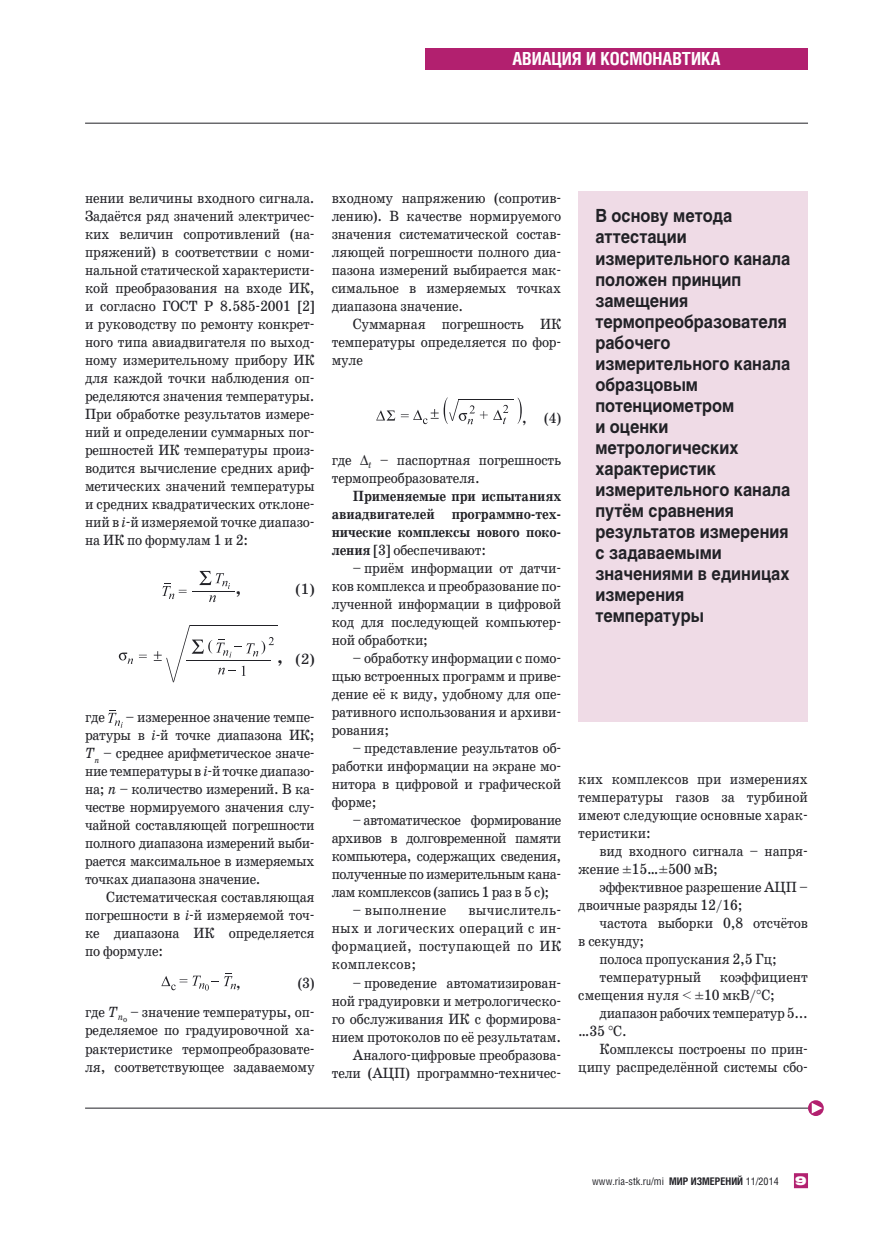
<style>
.page{position:relative;width:893px;height:1234px;background:#fff}
.page>*{position:absolute;margin:0;border:0;box-sizing:border-box;transform-origin:0 0}
.t1{font:700 18px/21px "Helios";color:#212126;scale:.9 1}
.t2{font:700 18px "Helios Cond";color:#fff}
.t3{font:700 18px "School Book C";color:#212126}
.t4{font:15px/18px "School Book C";letter-spacing:-.01em;color:#212126;text-align:justify;scale:.9 1}
.t5{font:700 15px/18px "School Book C";letter-spacing:-.01em;color:#212126;text-align:justify;scale:.9 1}
.t6{font:15px "School Book C";letter-spacing:.02em;color:#212126;scale:.9 1}
.t7{font:15px "School Book C";letter-spacing:-.01em;color:#212126}
.t8{font:900 12px "Helios Ext";color:#fff}
.t9{font:10.5px "Helios Cond";color:#212126}
.s1{color:#252328}
.s2{font-style:italic}
.s3{font-weight:700;font-size:18px}
.s4{font-weight:700}
.s5{font-weight:400}
</style>
<div class="page">
<hr style="left:85px;top:123px;width:723px;height:1px;background:#212126">
<hr style="left:85px;top:1107px;width:723px;height:1px;background:#212126">
<div style="left:794px;top:1172px;width:14px;height:15px;background:#b22170"></div>
<div style="left:808px;top:1099px;width:16px;height:16px;border:2px solid #b2206f;border-radius:50%"></div>
<svg style="left:812px;top:1102px;width:10px;height:11px"></svg>
<div style="left:425px;top:48px;width:383px;height:21px;background:#b2206f"></div>
<svg style="left:162px;top:583px;width:25px;height:16px"></svg>
<hr style="left:192px;top:590px;width:43px;height:1px;background:#212126">
<svg style="left:209px;top:595px;width:7px;height:7px"></svg>
<svg style="left:199px;top:570px;width:31px;height:18px"></svg>
<svg style="left:119px;top:652px;width:14px;height:12px"></svg>
<svg style="left:139px;top:654px;width:8px;height:4px"></svg>
<hr style="left:190px;top:624px;width:88px;height:1px;background:#212126">
<svg style="left:154px;top:625px;width:120px;height:57px"></svg>
<svg style="left:108px;top:710px;width:15px;height:17px"></svg>
<svg style="left:161px;top:975px;width:57px;height:15px"></svg>
<svg style="left:224px;top:973px;width:12px;height:16px"></svg>
<svg style="left:376px;top:410px;width:19px;height:10px"></svg>
<svg style="left:518px;top:398px;width:4px;height:26px"></svg>
<svg style="left:401px;top:397px;width:107px;height:27px"></svg>
<hr style="left:459px;top:399px;width:55px;height:1px;background:#212126">
<div style="left:578px;top:191px;width:230px;height:530px;background:#efdbe6"></div>
<p class="t2" style="left:513px;top:51px;width:209px">АВИАЦИЯ И КОСМОНАВТИКА</p>
<p class="t4" style="left:85px;top:190px;width:257px">нении величины входного сигнала.<br>Задаётся ряд значений электричес&shy;ких величин сопротивлений (на&shy;пряжений) в соответствии с номи&shy;нальной статической характеристи&shy;кой преобразования на входе ИК, и согласно ГОСТ Р <span class="s1">8.</span>585-2001 [2] и руководству по ремонту конкрет&shy;ного типа авиадвигателя по выход&shy;ному измерительному прибору ИК для каждой точки наблюдения оп&shy;ределяются значения температуры.<br>При обработке результатов измере&shy;ний и определении суммарных пог&shy;решностей ИК температуры произ&shy;водится вычисление средних ариф&shy;метических значений температуры и средних квадратических отклоне&shy;ний в <span class="s2">i</span>-й измеряемой точке диапазо&shy;на ИК по формулам 1 и 2:</p>
<p class="t3" style="left:236px;top:581px;width:7px">,</p>
<p class="t7" style="left:295px;top:583px;width:21px">(1)</p>
<p class="t7" style="left:278px;top:653px;width:39px"><span class="s3">,</span> (2)</p>
<p class="t4" style="left:85px;top:709px;width:257px;text-indent:41px">– измеренное значение темпе&shy;ратуры в <span class="s2">i</span>-й точке диапазона ИК; <span class="s2">Т</span><sub>n</sub> – среднее арифметическое значе&shy;ние температуры в <span class="s2">i</span>-й точке диапазо&shy;на; <span class="s2">n</span> – количество измерений. В ка&shy;честве нормируемого значения слу&shy;чайной составляющей погрешности полного диапазона измерений выби&shy;рается максимальное в измеряемых точках диапазона значение.</p>
<p class="t4" style="left:85px;top:889px;width:257px;text-indent:21px">Систематическая составляющая погрешности в <span class="s2">i</span>-й измеряемой точ&shy;ке диапазона ИК определяется по формуле:</p>
<p class="t5" style="left:237px;top:975px;width:6px">,</p>
<p class="t4" style="left:85px;top:709px;width:24px">где</p>
<p class="t4" style="left:85px;top:969px;width:257px;line-height:29.5px;text-align:right">(3)<br>где <span class="s2">Т</span><sub>n</sub><sub>o</sub> – значение температуры, оп-</p>
<p class="t4" style="left:85px;top:1022px;width:257px">ределяемое по градуировочной ха&shy;рактеристике термопреобразовате&shy;ля, соответствующее задаваемому</p>
<p class="t4" style="left:332px;top:190px;width:257px">входному напряжению (сопротив&shy;лению). В качестве нормируемого значения систематической состав&shy;ляющей погрешности полного диа&shy;пазона измерений выбирается мак&shy;симальное в измеряемых точках диапазона значение.</p>
<p class="t4" style="left:332px;top:316px;width:257px;text-indent:21px">Суммарная погрешность ИК температуры определяется по фор&shy;муле</p>
<p class="t4" style="left:522px;top:410px;width:45px"><span class="s4">,</span> (4)</p>
<p class="t4" style="left:332px;top:452px;width:257px">где <sub>t</sub> – паспортная погрешность термопреобразователя.</p>
<p class="t5" style="left:332px;top:489px;width:257px;text-indent:21px">Применяемые при испытаниях авиадвигателей программно-тех&shy;нические комплексы нового поко&shy;ления <span class="s5">[3] обеспечивают:</span></p>
<p class="t4" style="left:332px;top:560px;width:257px;text-indent:21px">– приём информации от датчи&shy;ков комплекса и преобразование по&shy;лученной информации в цифровой код для последующей компьютер&shy;ной обработки;</p>
<p class="t4" style="left:332px;top:650px;width:257px;text-indent:21px">– обработку информации с помо&shy;щью встроенных программ и приве&shy;дение её к виду, удобному для опе&shy;ративного использования и архиви&shy;рования;</p>
<p class="t4" style="left:332px;top:740px;width:257px;text-indent:21px">– представление результатов об&shy;работки информации на экране мо&shy;нитора в цифровой и графической форме;</p>
<p class="t4" style="left:332px;top:812px;width:257px;text-indent:21px">– автоматическое формирование архивов в долговременной памяти компьютера, содержащих сведения, полученные по измерительным кана&shy;лам комплексов (запись 1 раз в 5 с);</p>
<p class="t6" style="left:353px;top:904px;width:105px">– выполнение</p>
<p class="t4" style="left:332px;top:902px;width:257px;text-indent:137px">вычислитель&shy;ных и логических операций с ин&shy;формацией, поступающей по ИК комплексов;</p>
<p class="t4" style="left:332px;top:974px;width:257px;text-align:right">– проведение автоматизирован&shy;ной градуировки и метрологическо&shy;го обслуживания ИК с формирова&shy;нием протоколов по её результатам.<br>Аналого-цифровые преобразова&shy;тели (АЦП) программно-техничес-</p>
<p class="t1" style="left:595px;top:206px;width:218px">В основу метода аттестации измерительного канала положен принцип замещения термопреобразователя рабочего измерительного канала образцовым потенциометром<br>и оценки метрологических характеристик измерительного канала путём сравнения результатов измерения с задаваемыми значениями в единицах измерения температуры</p>
<p class="t4" style="left:578px;top:771px;width:257px">ких комплексов при измерениях температуры газов за турбиной имеют следующие основные харак&shy;теристики:</p>
<p class="t4" style="left:578px;top:843px;width:257px;text-indent:21px">вид входного сигнала – напря&shy;жение ±15…±500 мВ;</p>
<p class="t4" style="left:578px;top:879px;width:257px;text-indent:21px">эффективное разрешение АЦП – двоичные разряды 12/16;</p>
<p class="t4" style="left:599px;top:915px;width:233px">частота выборки 0,8 отсчётов</p>
<p class="t4" style="left:578px;top:933px;width:75px">в секунду;</p>
<p class="t4" style="left:599px;top:951px;width:198px">полоса пропускания 2,5 Гц;</p>
<p class="t4" style="left:599px;top:969px;width:233px">температурный коэффициент</p>
<p class="t4" style="left:578px;top:987px;width:220px">сме щения нуля &lt; ±10 мкВ/ С;</p>
<p class="t4" style="left:599px;top:1005px;width:233px">диапазон рабочих температур <span class="s1">5...</span></p>
<p class="t4" style="left:578px;top:1023px;width:55px"><span class="s1">…</span>35 С.</p>
<p class="t4" style="left:599px;top:1041px;width:233px">Комплексы построены по прин-</p>
<p class="t4" style="left:578px;top:1059px;width:257px">ципу распределённой системы сбо-</p>
<p class="t9" style="left:592px;top:1176px;width:188px">www.ria-stk.ru/mi <span class="s4">МИР ИЗМЕРЕНИЙ</span> 11/2014</p>
<p class="t8" style="left:795px;top:1172px;width:13px">9</p>
</div>
